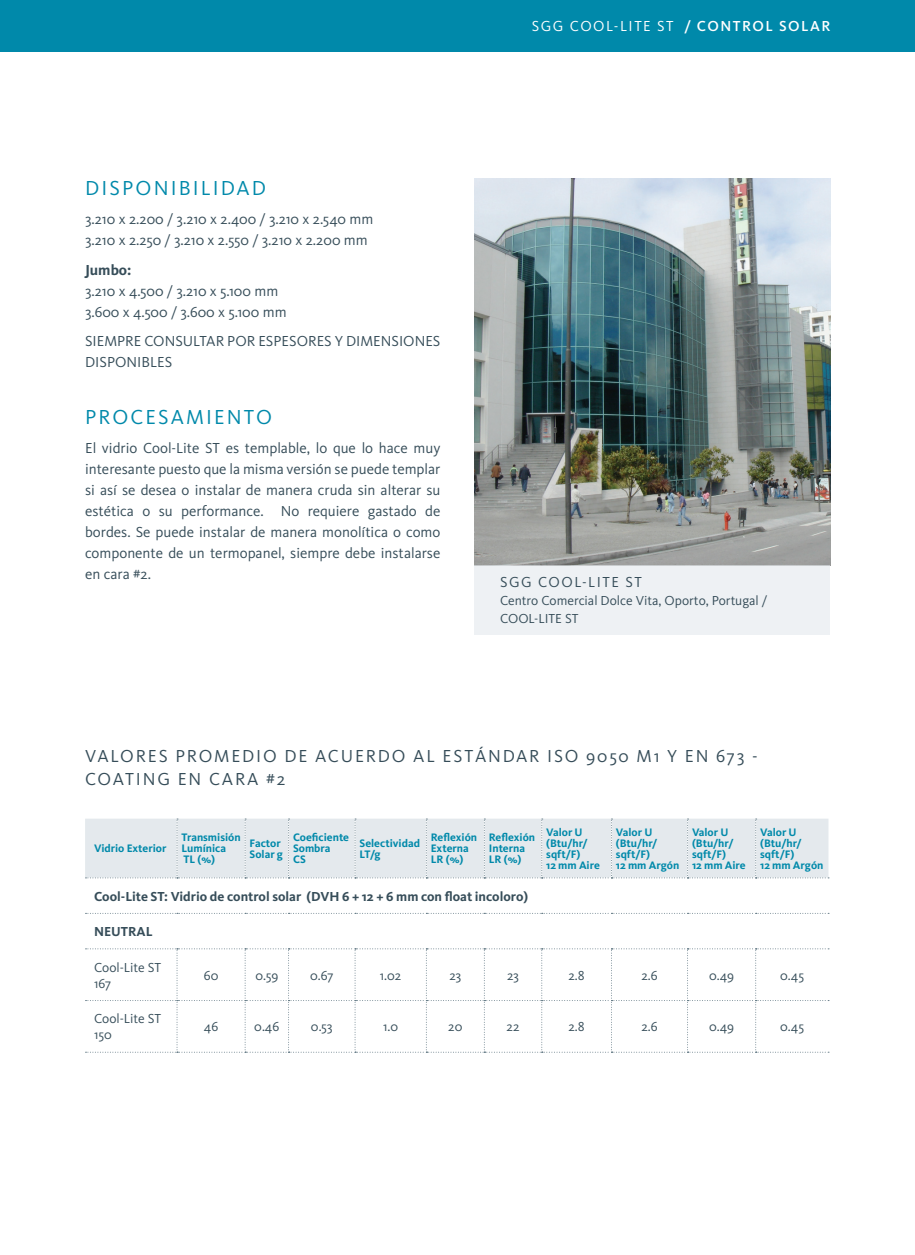
<style>
.page{position:relative;width:915px;height:1255px;background:#fff}
.page>*{position:absolute;margin:0;border:0;box-sizing:border-box;transform-origin:0 0}
.t1{font:21px "Kievit";letter-spacing:.1em;color:#0089aa}
.t2{font:18px/22.5px "Kievit";letter-spacing:.1em;color:#364d59}
.t3{font:15px/21px "Kievit";color:#364d59}
.t4{font:15px "Kievit";letter-spacing:.1em;color:#fff}
.t5{font:15px "Kievit";letter-spacing:.1em;color:#364d59}
.t6{font:700 15px "Kievit";color:#364d59}
.t7{font:13.5px/16.2px "Kievit";color:#364d59}
.t8{font:700 13.5px "Kievit";color:#364d59}
.t9{font:700 11.25px/10.9px "Kievit";color:#0089aa}
.s1{font-weight:500}
</style>
<div class="page">
<div style="left:0;top:0;width:914px;height:51px;background:#0089aa"></div>
<div style="left:85px;top:818px;width:743px;height:60px;background:#e4e9ed"></div>
<svg style="left:85px;top:913px;width:743px;height:1px"></svg>
<svg style="left:85px;top:948px;width:743px;height:104px"></svg>
<img style="left:474px;top:178px;width:356px;height:387px">
<div style="left:474px;top:565px;width:356px;height:69px;background:#eef1f4"></div>
<h1 class="t1" style="left:85px;top:176px;width:182px">DISPONIBILIDAD</h1>
<p class="t3" style="left:85px;top:209px;width:289px">3.210 x 2.200 / 3.210 x 2.400 / 3.210 x 2.540 mm<br>3.210 x 2.250 / 3.210 x 2.550 / 3.210 x 2.200 mm</p>
<p class="t6" style="left:85px;top:261px;width:48px">Jumbo:</p>
<p class="t3" style="left:85px;top:280px;width:203px">3.210 x 4.500 / 3.210 x 5.100 mm<br>3.600 x 4.500 / 3.600 x 5.100 mm</p>
<p class="t3" style="left:85px;top:331px;width:357px">SIEMPRE CONSULTAR POR ESPESORES Y DIMENSIONES<br>DISPONIBLES</p>
<h1 class="t1" style="left:85px;top:404px;width:188px">PROCESAMIENTO</h1>
<p class="t3" style="left:85px;top:438px;width:357px;text-align:justify">El vidrio Cool-Lite ST es templable, lo que lo hace muy interesante puesto que la misma versión se puede templar si así se desea o instalar de manera cruda sin alterar su estética o su performance. No requiere gastado de bordes. Se puede instalar de manera monolítica o como componente de un termopanel, siempre debe instalarse en cara #2.</p>
<p class="t4" style="left:531px;top:17px;width:300px">SGG COOL-LITE ST <span class="s1">/ CONTROL SOLAR</span></p>
<p class="t5" style="left:500px;top:573px;width:143px">SGG COOL-LITE ST</p>
<p class="t7" style="left:500px;top:592px;width:269px;line-height:18px">Centro Comercial Dolce Vita, Oporto, Portugal /<br>COOL-LITE ST</p>
<p class="t2" style="left:85px;top:745px;width:673px">VALORES PROMEDIO DE ACUERDO AL ESTÁNDAR ISO 9050 M1 Y EN 673 -<br>COATING EN CARA #2</p>
<p class="t9" style="left:94px;top:843px;width:74px">Vidrio Exterior</p>
<p class="t9" style="left:181px;top:832px;width:61px">Transmisión<br>Lumínica<br>TL (%)</p>
<p class="t9" style="left:249px;top:837px;width:35px">Factor<br>Solar g</p>
<p class="t9" style="left:293px;top:832px;width:58px">Coeficiente<br>Sombra<br>CS</p>
<p class="t9" style="left:359px;top:837px;width:62px">Selectividad<br>LT/g</p>
<p class="t9" style="left:430px;top:832px;width:48px">Reflexión<br>Externa<br>LR (%)</p>
<p class="t9" style="left:488px;top:832px;width:48px">Reflexión<br>Interna<br>LR (%)</p>
<p class="t9" style="left:546px;top:826px;width:55px">Valor U (Btu/hr/ sqft/F)<br>12 mm Aire</p>
<p class="t9" style="left:615px;top:826px;width:65px">Valor U (Btu/hr/ sqft/F)<br>12 mm Argón</p>
<p class="t9" style="left:691px;top:826px;width:55px">Valor U (Btu/hr/ sqft/F)<br>12 mm Aire</p>
<p class="t9" style="left:760px;top:826px;width:65px">Valor U (Btu/hr/ sqft/F)<br>12 mm Argón</p>
<p class="t8" style="left:94px;top:888px;width:435px">Cool-Lite ST: Vidrio de control solar (DVH 6 + 12 + 6 mm con float incoloro)</p>
<p class="t8" style="left:94px;top:923px;width:60px">NEUTRAL</p>
<p class="t7" style="left:94px;top:959px;width:69px">Cool-Lite ST<br>167</p>
<p class="t7" style="left:204px;top:967px;width:16px">60</p>
<p class="t7" style="left:255px;top:967px;width:24px">0.59</p>
<p class="t7" style="left:310px;top:967px;width:25px">0.67</p>
<p class="t7" style="left:380px;top:967px;width:23px">1.02</p>
<p class="t7" style="left:449px;top:967px;width:13px">23</p>
<p class="t7" style="left:507px;top:967px;width:13px">23</p>
<p class="t7" style="left:568px;top:967px;width:18px">2.8</p>
<p class="t7" style="left:641px;top:967px;width:18px">2.6</p>
<p class="t7" style="left:709px;top:967px;width:26px">0.49</p>
<p class="t7" style="left:780px;top:967px;width:25px">0.45</p>
<p class="t7" style="left:94px;top:1010px;width:69px">Cool-Lite ST<br>150</p>
<p class="t7" style="left:204px;top:1018px;width:16px">46</p>
<p class="t7" style="left:254px;top:1018px;width:27px">0.46</p>
<p class="t7" style="left:311px;top:1018px;width:23px">0.53</p>
<p class="t7" style="left:383px;top:1018px;width:17px">1.0</p>
<p class="t7" style="left:448px;top:1018px;width:16px">20</p>
<p class="t7" style="left:506px;top:1018px;width:14px">22</p>
<p class="t7" style="left:568px;top:1018px;width:18px">2.8</p>
<p class="t7" style="left:641px;top:1018px;width:18px">2.6</p>
<p class="t7" style="left:709px;top:1018px;width:26px">0.49</p>
<p class="t7" style="left:780px;top:1018px;width:25px">0.45</p>
</div>
